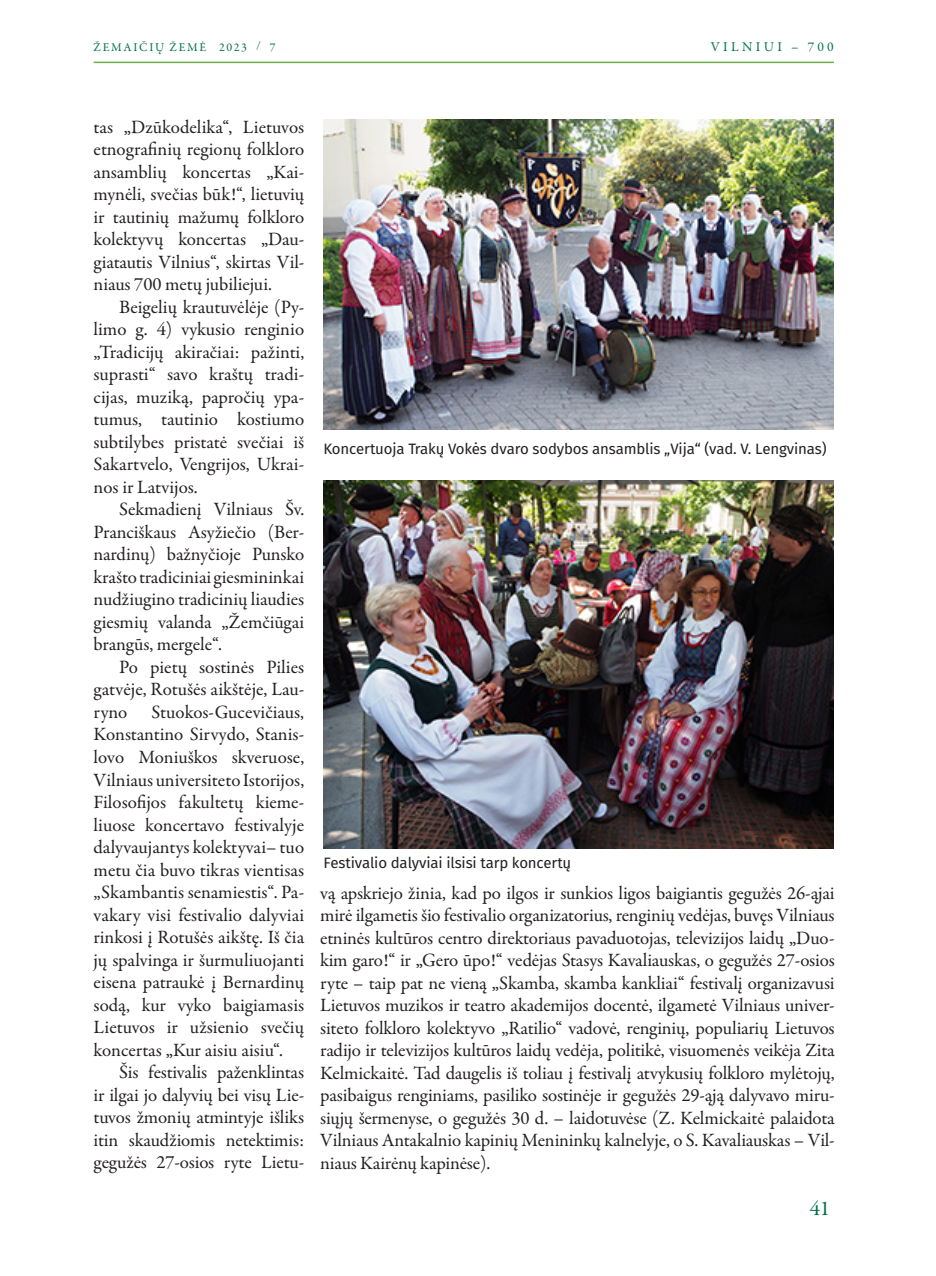
<style>
.page{position:relative;width:936px;height:1276px;background:#fff}
.page>*{position:absolute;margin:0;border:0;box-sizing:border-box;transform-origin:0 0}
.t1{font:21px "Garamond Premr Pro";color:#017045}
.tekstas{font:18.9px/22.5px "Garamond Premr Pro";letter-spacing:-.005em;color:#231f20;text-align:justify}
.parašas{font:15px "Fira Sans";letter-spacing:-.01em;color:#231f20}
.t2{font:13.5px "Garamond Premr Pro";letter-spacing:.25em;color:#017045}
.t3{font:12px "Garamond Premr Pro";letter-spacing:.14em;color:#017045}
</style>
<div class="page">
<hr style="left:94px;top:62px;width:739px;height:1px;background:#6fb048">
<img style="left:323px;top:119px;width:510px;height:310px">
<img style="left:323px;top:480px;width:510px;height:368px">
<p class="t3" style="left:94px;top:40px;width:184px">ŽEMAIČIŲ ŽEMĖ 2023 / 7</p>
<p class="t2" style="left:711px;top:39px;width:124px">VILNIUI – 700</p>
<p class="tekstas" style="left:94px;top:116px;width:212px">tas „Dzūkodelika“, Lietuvos etnografinių regionų folkloro ansamblių koncertas „Kai&shy;mynėli, svečias būk!“, lietuvių ir tautinių mažumų folkloro kolektyvų koncertas „Dau&shy;giatautis Vilnius“, skirtas Vil&shy;niaus 700 metų jubiliejui.</p>
<p class="tekstas" style="left:94px;top:296px;width:212px;text-indent:26px">Beigelių krautuvėlėje (Py&shy;limo g. 4) vykusio renginio „Tradicijų akiračiai: pažinti, suprasti“ savo kraštų tradi&shy;cijas, muziką, papročių ypa&shy;tumus, tautinio kostiumo subtilybes pristatė svečiai iš Sakartvelo, Vengrijos, Ukrai&shy;nos ir Latvijos.</p>
<p class="tekstas" style="left:94px;top:499px;width:212px;text-indent:26px">Sekmadienį Vilniaus Šv.<br>Pranciškaus Asyžiečio (Ber&shy;nardinų) bažnyčioje Punsko krašto tradiciniai giesmininkai nudžiugino tradicinių liaudies giesmių valanda „Žemčiūgai brangūs, mergele“.</p>
<p class="tekstas" style="left:94px;top:656px;width:212px;text-indent:26px">Po pietų sostinės Pilies gatvėje, Rotušės aikštėje, Lau&shy;ryno</p>
<p class="tekstas" style="left:94px;top:701px;width:212px;text-indent:58px">Stuokos-Gucevičiaus, Konstantino Sirvydo, Stanis&shy;lovo Moniuškos skveruose, Vilniaus universiteto Istorijos, Filosofijos fakultetų kieme&shy;liuose koncertavo festivalyje dalyvaujantys kolektyvai– tuo metu čia buvo tikras vientisas „Skambantis senamiestis“. Pa&shy;vakary visi festivalio dalyviai rinkosi į Rotušės aikštę. Iš čia jų spalvinga ir šurmuliuojanti eisena patraukė į Bernardinų sodą, kur vyko baigiamasis Lietuvos ir užsienio svečių koncertas „Kur aisiu aisiu“.</p>
<p class="tekstas" style="left:94px;top:1061px;width:212px;text-indent:26px">Šis festivalis paženklintas ir ilgai jo dalyvių bei visų Lie&shy;tuvos žmonių atmintyje išliks itin skaudžiomis netektimis: gegužės 27-osios ryte Lietu-</p>
<p class="parašas" style="left:323px;top:438px;width:504px">Koncertuoja Trakų Vokės dvaro sodybos ansamblis „Vija“ (vad. V. Lengvinas)</p>
<p class="parašas" style="left:323px;top:852px;width:249px">Festivalio dalyviai ilsisi tarp koncertų</p>
<p class="tekstas" style="left:320px;top:882px;width:516px">vą apskriejo žinia, kad po ilgos ir sunkios ligos baigiantis gegužės 26-ąjai mirė ilgametis šio festivalio organizatorius, renginių vedėjas, buvęs Vilniaus etninės kultūros centro direktoriaus pavaduotojas, televizijos laidų „Duo&shy;kim garo!“ ir „Gero ūpo!“ vedėjas Stasys Kavaliauskas, o gegužės 27-osios ryte – taip pat ne vieną „Skamba, skamba kankliai“ festivalį organizavusi Lietuvos muzikos ir teatro akademijos docentė, ilgametė Vilniaus univer&shy;siteto folkloro kolektyvo „Ratilio“ vadovė, renginių, populiarių Lietuvos radijo ir televizijos kultūros laidų vedėja, politikė, visuomenės veikėja Zita Kelmickaitė. Tad daugelis iš toliau į festivalį atvykusių folkloro mylėtojų, pasibaigus renginiams, pasiliko sostinėje ir gegužės 29-ąją dalyvavo miru&shy;siųjų šermenyse, o gegužės 30 d. – laidotuvėse (Z. Kelmickaitė palaidota Vilniaus Antakalnio kapinių Menininkų kalnelyje, o S. Kavaliauskas – Vil&shy;niaus Kairėnų kapinėse).</p>
<p class="t1" style="left:809px;top:1195px;width:22px">41</p>
</div>
